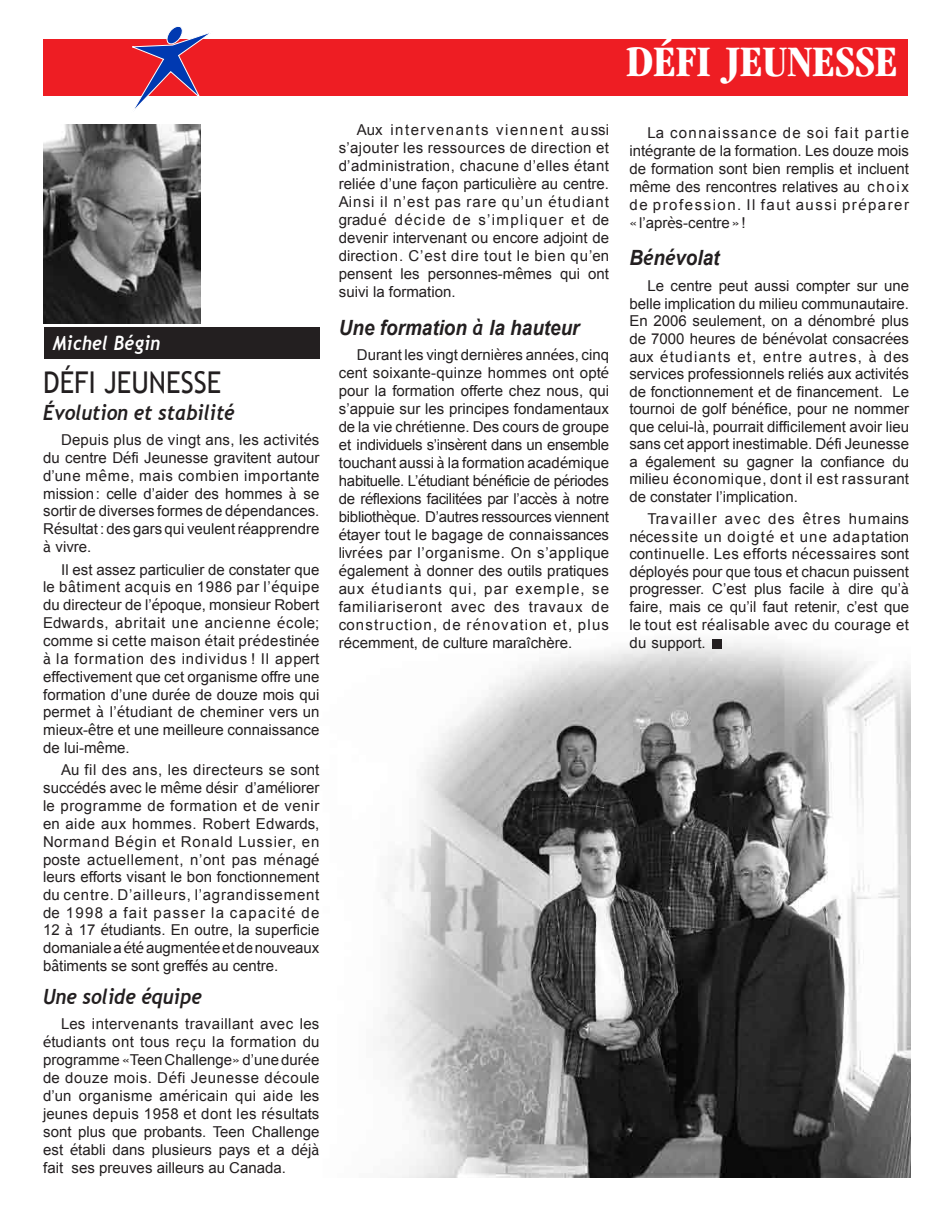
<style>
.page{position:relative;width:951px;height:1221px;background:#fff}
.page>*{position:absolute;margin:0;border:0;box-sizing:border-box;transform-origin:0 0}
.t1{font:700 condensed 45px "Garamond";color:#fff}
.t2{font:30px "Trebuchet MS";color:#231f20;scale:.9 1}
.t3{font:italic 700 21px "Trebuchet";color:#231f20;scale:.9 1}
.t4{font:italic 700 21px "Arial";color:#231f20;scale:.9 1}
.t5{font:italic 700 19.5px "Trebuchet";letter-spacing:.02em;color:#fff;scale:.9 1}
.t6{font:15px/18px "Arial";color:#231f20;text-align:justify}
.s1{font-family:"Trebuchet MS"}
.s2{font-family:"Trebuchet"}
</style>
<div class="page">
<img style="left:380px;top:639px;width:530px;height:538px">
<img style="left:44px;top:124px;width:157px;height:199px">
<div style="left:712px;top:639px;width:9px;height:9px;background:#231f20"></div>
<div style="left:44px;top:327px;width:275px;height:31px;background:#231f20"></div>
<div style="left:43px;top:39px;width:864px;height:57px;background:#ee1d23"></div>
<svg style="left:132px;top:26px;width:77px;height:83px"></svg>
<h3 class="t5" style="left:53px;top:331px;width:121px">Michel Bégin</h3>
<h2 class="t2" style="left:43px;top:364px;width:199px">DÉFI JEUNESSE</h2>
<h3 class="t3" style="left:43px;top:400px;width:214px">Évolution et stabilité</h3>
<p class="t6" style="left:43px;top:431px;width:278px;text-indent:18px">Depuis plus de vingt ans, les activit<span class="s1">é</span>s du centre D<span class="s1">é</span>fi Jeunesse gravitent autour d’une m<span class="s1">ê</span>me, mais combien importante mission: celle d’aider des hommes <span class="s1">à</span> se sortir de diverses formes de d<span class="s1">é</span>pendances.<br>R<span class="s1">é</span>sultat: des gars qui veulent r<span class="s1">é</span>apprendre <span class="s1">à</span> vivre.</p>
<p class="t6" style="left:43px;top:560px;width:278px;text-indent:18px">Il est assez particulier de constater que le b<span class="s1">â</span>timent acquis en 1986 par l’<span class="s1">é</span>quipe du directeur de l’<span class="s1">é</span>poque, monsieur Robert Edwards, abritait une ancienne <span class="s1">é</span>cole; comme si cette maison <span class="s1">é</span>tait pr<span class="s1">é</span>destin<span class="s1">é</span>e <span class="s1">à</span> la formation des individus ! Il appert effectivement que cet organisme offre une formation d’une dur<span class="s1">é</span>e de douze mois qui permet <span class="s1">à</span> l’<span class="s1">é</span>tudiant de cheminer vers un mieux-<span class="s1">ê</span>tre et une meilleure connaissance de lui-m<span class="s1">ê</span>me.</p>
<p class="t6" style="left:43px;top:761px;width:278px;text-indent:18px">Au fil des ans, les directeurs se sont succ<span class="s1">é</span>d<span class="s1">é</span>s avec le m<span class="s1">ê</span>me d<span class="s1">é</span>sir d’am<span class="s1">é</span>liorer le programme de formation et de venir en aide aux hommes. Robert Edwards, Normand B<span class="s1">é</span>gin et Ronald Lussier, en poste actuellement, n’ont pas m<span class="s1">é</span>nag<span class="s1">é </span>leurs efforts visant le bon fonctionnement du centre. D’ailleurs, l’agrandissement de 1998 a fait passer la capacit<span class="s1">é</span> de 12 <span class="s1">à</span> 17 <span class="s1">é</span>tudiants. En outre, la superficie domaniale a <span class="s1">é</span>t<span class="s1">é</span>augment<span class="s1">é</span>e et de nouveaux b<span class="s1">â</span>timents se sont greff<span class="s1">é</span>s au centre.</p>
<h3 class="t3" style="left:43px;top:983px;width:178px">Une solide équipe</h3>
<p class="t6" style="left:43px;top:1015px;width:277px;text-indent:18px">Les intervenants travaillant avec les <span class="s1">é</span>tudiants ont tous re<span class="s1">ç</span>u la formation du programme <span class="s1">«</span>Teen Challenge<span class="s1">»</span> d’une dur<span class="s1">é</span>e de douze mois. D<span class="s1">é</span>fi Jeunesse d<span class="s1">é</span>coule d’un organisme am<span class="s1">é</span>ricain qui aide les jeunes depuis 1958 et dont les r<span class="s1">é</span>sultats sont plus que probants. Teen Challenge est <span class="s1">é</span>tabli dans plusieurs pays et a d<span class="s1">é</span>j<span class="s1">à </span>fait ses preuves ailleurs au Canada.</p>
<p class="t6" style="left:339px;top:121px;width:272px;text-indent:18px">Aux intervenants viennent aussi s’ajouter les ressources de direction et d’administration, chacune d’elles <span class="s1">é</span>tant reli<span class="s1">é</span>e d’une fa<span class="s1">ç</span>on particuli<span class="s1">è</span>re au centre.<br>Ainsi il n’est pas rare qu’un <span class="s1">é</span>tudiant gradu<span class="s1">é</span> d<span class="s1">é</span>cide de s’impliquer et de devenir intervenant ou encore adjoint de direction. C’est dire tout le bien qu’en pensent les personnes-m<span class="s1">ê</span>mes qui ont suivi la formation.</p>
<h3 class="t4" style="left:339px;top:314px;width:269px">Une formation <span class="s2">à</span> la hauteur</h3>
<p class="t6" style="left:339px;top:346px;width:272px;text-indent:18px">Durant les vingt derni<span class="s1">è</span>res ann<span class="s1">é</span>es, cinq cent soixante-quinze hommes ont opt<span class="s1">é </span>pour la formation offerte chez nous, qui s’appuie sur les principes fondamentaux de la vie chr<span class="s1">é</span>tienne. Des cours de groupe et individuels s’ins<span class="s1">è</span>rent dans un ensemble touchant aussi <span class="s1">à</span> la formation acad<span class="s1">é</span>mique habituelle. L’<span class="s1">é</span>tudiant b<span class="s1">é</span>n<span class="s1">é</span>ficie de p<span class="s1">é</span>riodes de r<span class="s1">é</span>flexions facilit<span class="s1">é</span>es par l’acc<span class="s1">è</span>s <span class="s1">à</span> notre biblioth<span class="s1">è</span>que. D’autres ressources viennent <span class="s1">é</span>tayer tout le bagage de connaissances livr<span class="s1">é</span>es par l’organisme. On s’applique <span class="s1">é</span>galement <span class="s1">à</span> donner des outils pratiques aux <span class="s1">é</span>tudiants qui, par exemple, se familiariseront avec des travaux de construction, de r<span class="s1">é</span>novation et, plus récemment, de culture maraîchère.</p>
<h1 class="t1" style="left:626px;top:37px;width:273px">DÉFI JEUNESSE</h1>
<p class="t6" style="left:629px;top:124px;width:281px;text-indent:18px">La connaissance de soi fait partie int<span class="s1">é</span>grante de la formation. Les douze mois de formation sont bien remplis et incluent m<span class="s1">ê</span>me des rencontres relatives au choix de profession. Il faut aussi pr<span class="s1">é</span>parer <span class="s1">«</span> l’apr<span class="s1">è</span>s-centre <span class="s1">»</span> !</p>
<h3 class="t4" style="left:629px;top:244px;width:102px">B<span class="s2">é</span>n<span class="s2">é</span>volat</h3>
<p class="t6" style="left:629px;top:277px;width:281px;line-height:17.5px;text-indent:18px">Le centre peut aussi compter sur une belle implication du milieu communautaire.<br>En 2006 seulement, on a d<span class="s1">é</span>nombr<span class="s1">é</span> plus de 7000 heures de b<span class="s1">é</span>n<span class="s1">é</span>volat consacr<span class="s1">é</span>es aux <span class="s1">é</span>tudiants et, entre autres, <span class="s1">à</span> des services professionnels reli<span class="s1">é</span>s aux activit<span class="s1">é</span>s de fonctionnement et de financement. Le tournoi de golf b<span class="s1">é</span>n<span class="s1">é</span>fice, pour ne nommer que celui-l<span class="s1">à</span>, pourrait difficilement avoir lieu sans cet apport inestimable. D<span class="s1">é</span>fi Jeunesse a également su gagner la confiance du milieu économique, dont il est rassurant de constater l’implication.</p>
<p class="t6" style="left:629px;top:510px;width:281px;text-indent:18px">Travailler avec des <span class="s1">ê</span>tres humains n<span class="s1">é</span>cessite un doigt<span class="s1">é</span> et une adaptation continuelle. Les efforts n<span class="s1">é</span>cessaires sont d<span class="s1">é</span>ploy<span class="s1">é</span>s pour que tous et chacun puissent progresser. C’est plus facile <span class="s1">à</span> dire qu’<span class="s1">à </span>faire, mais ce qu’il faut retenir, c’est que le tout est r<span class="s1">é</span>alisable avec du courage et du support.</p>
</div>
